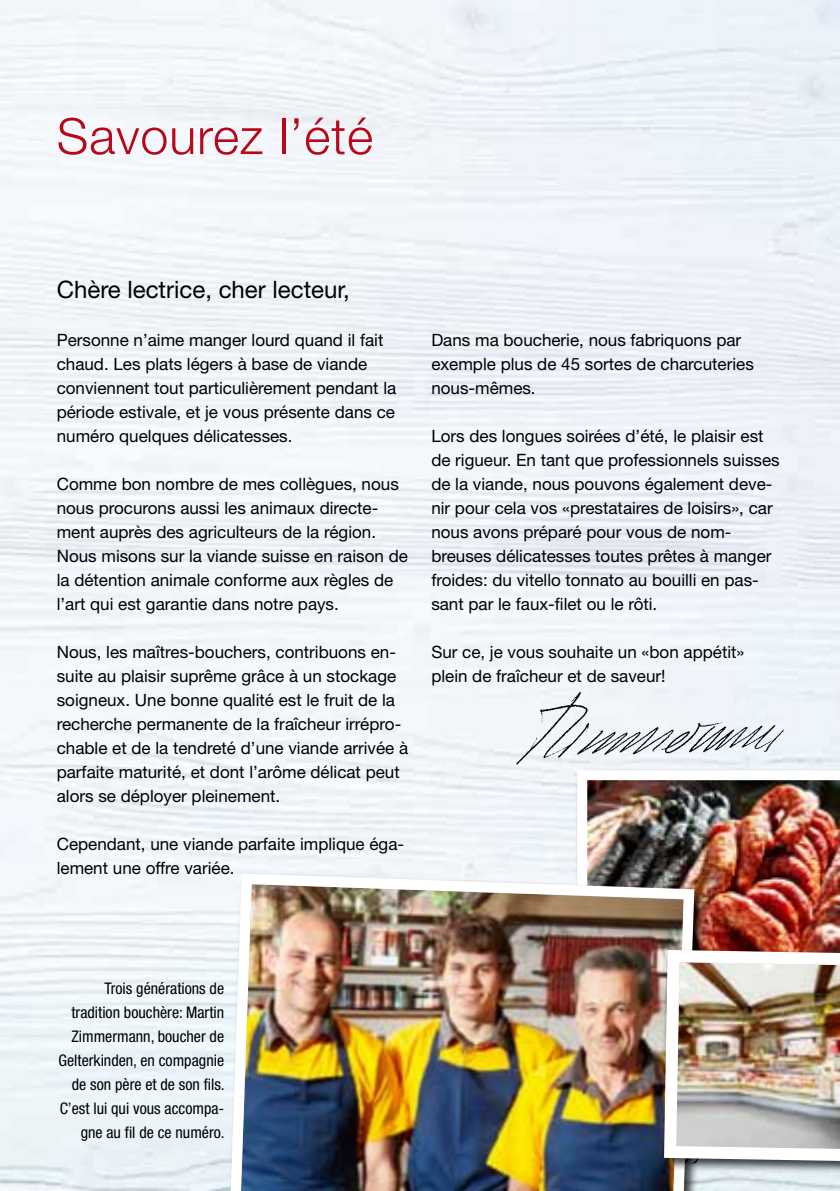
<style>
.page{position:relative;width:840px;height:1191px;background:#fff}
.page>*{position:absolute;margin:0;border:0;box-sizing:border-box;transform-origin:0 0}
.t1{font:300 50px "Helvetica Neue";letter-spacing:.02em;color:#b80718}
.t2{font:24px "Helvetica Neue LT Std";color:#000}
.t3{font:17px/24px "Helvetica Neue LT Std";color:#000}
.t4{font:condensed 16px/24px "Helvetica Neue LT Std";color:#000;text-align:right}
</style>
<div class="page">
<img style="left:572px;top:765px;width:267px;height:178px">
<img style="left:224px;top:868px;width:475px;height:323px">
<div style="left:661px;top:948px;width:178px;height:227px;background:#000;opacity:.75"></div>
<img style="left:632px;top:956px;width:25px;height:208px">
<img style="left:657px;top:943px;width:182px;height:225px">
<img style="left:509px;top:683px;width:289px;height:90px">
<h1 class="t1" style="left:57px;top:106px;width:317px">Savourez l’été</h1>
<h2 class="t2" style="left:57px;top:275px;width:294px">Chère lectrice, cher lecteur,</h2>
<p class="t3" style="left:57px;top:328px;width:341px">Personne n’aime manger lourd quand il fait chaud. Les plats légers à base de viande conviennent tout particulièrement pendant la période estivale, et je vous présente dans ce numéro quelques délicatesses.</p>
<p class="t3" style="left:57px;top:472px;width:352px">Comme bon nombre de mes collègues, nous nous procurons aussi les animaux directe&shy;ment auprès des agriculteurs de la région.<br>Nous misons sur la viande suisse en raison de la détention animale conforme aux règles de l’art qui est garantie dans notre pays.</p>
<p class="t3" style="left:57px;top:640px;width:353px">Nous, les maîtres-bouchers, contribuons en&shy;suite au plaisir suprême grâce à un stockage soigneux. Une bonne qualité est le fruit de la recherche permanente de la fraîcheur irrépro&shy;chable et de la tendreté d’une viande arrivée à parfaite maturité, et dont l’arôme délicat peut alors se déployer pleinement.</p>
<p class="t3" style="left:57px;top:832px;width:349px">Cependant, une viande parfaite implique éga&shy;lement une offre variée.</p>
<p class="t3" style="left:431px;top:328px;width:324px">Dans ma boucherie, nous fabriquons par exemple plus de 45 sortes de charcuteries nous-mêmes.</p>
<p class="t3" style="left:431px;top:424px;width:349px">Lors des longues soirées d’été, le plaisir est de rigueur. En tant que professionnels suisses de la viande, nous pouvons également deve&shy;nir pour cela vos «prestataires de loisirs», car nous avons préparé pour vous de nom&shy;breuses délicatesses toutes prêtes à manger froides: du vitello tonnato au bouilli en pas&shy;sant par le faux-filet ou le rôti.</p>
<p class="t3" style="left:431px;top:640px;width:314px">Sur ce, je vous souhaite un «bon appétit» plein de fraîcheur et de saveur!</p>
<p class="t4" style="left:59px;top:976px;width:167px">Trois générations de tradition bouchère: Martin<br>Zimmermann, boucher de<br>Gelterkinden, en compagnie de son père et de son fils.<br>C’est lui qui vous accompa&shy;gne au fil de ce numéro.</p>
</div>
